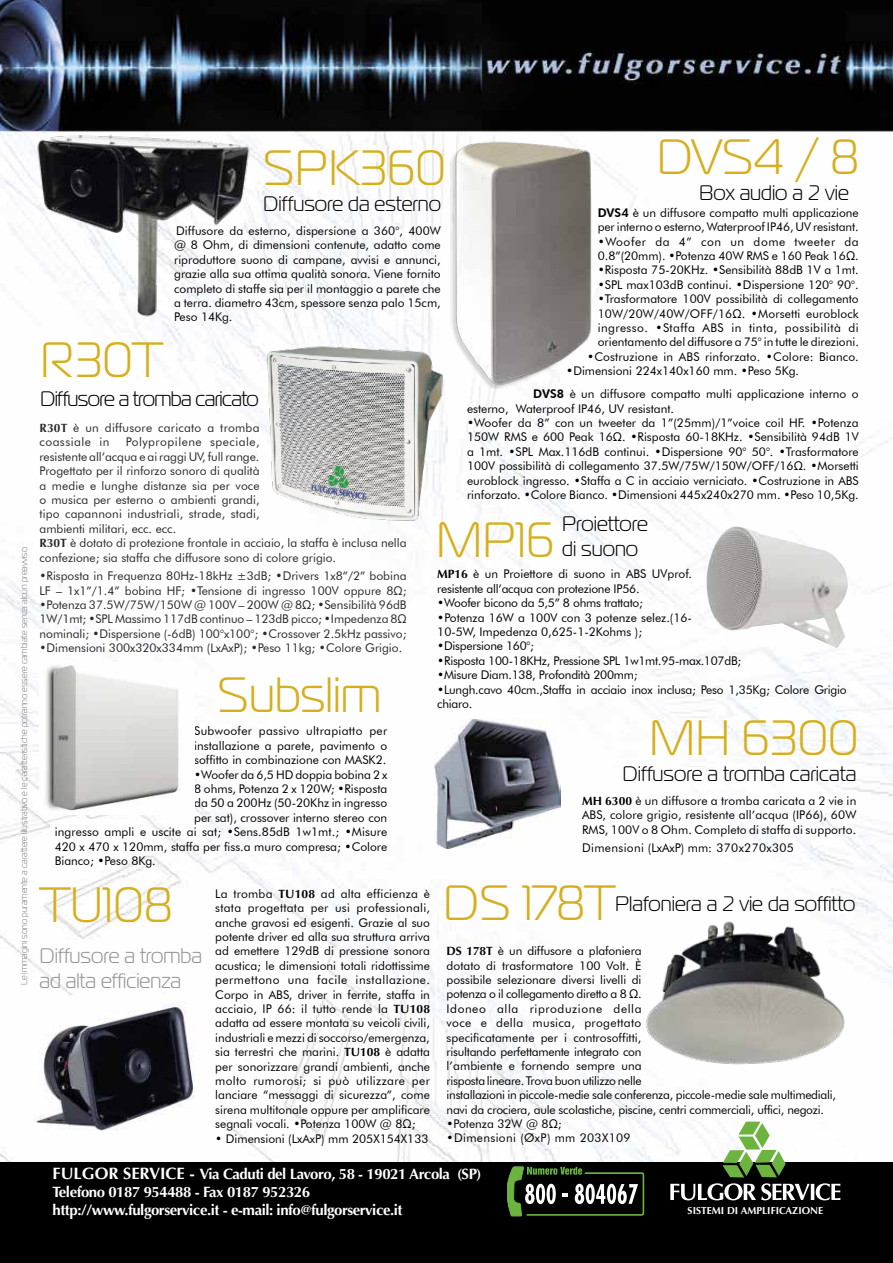
<style>
.page{position:relative;width:893px;height:1263px;background:#fff}
.page>*{position:absolute;margin:0;border:0;box-sizing:border-box;transform-origin:0 0}
.t1{font:49.5px "Magistral A";color:#d5af1d}
.t2{font:21px/25.2px "Magistral A";color:#000}
.t3{font:21px/25.2px "Magistral A";color:#939393}
.t4{font:21px "Magistral A";letter-spacing:-.03em;color:#000}
.t5{font:700 15px/18px "Optima";letter-spacing:-.03em;color:#fff}
.t6{font:12px/14.4px "Futura BT";color:#000;text-align:justify}
.t7{font:12px/14.4px "Futura BT";color:#292929}
.t8{font:12px/14.4px "Futura BT";letter-spacing:-.02em;color:#000}
.t9{font:12px "Futura BT";letter-spacing:.03em;color:#000}
.t10{font:12px/14.4px "Futura BT";letter-spacing:.02em;color:#292929}
.t11{font:700 10.2px "Optima";color:#fff}
.t12{font:9px "Magistral A";color:#7c7c7c}
.s1{font-weight:800}
.s2{font-family:"Optima";font-weight:700}
.s3{font-size:16.5px}
</style>
<div class="page">
<img style="left:0;top:0;width:893px;height:1162px">
<div style="left:0;top:1162px;width:893px;height:101px;background:#000"></div>
<svg style="left:507px;top:1166px;width:137px;height:50px"></svg>
<svg style="left:723px;top:1121px;width:63px;height:56px"></svg>
<svg style="left:670px;top:1183px;width:170px;height:17px"></svg>
<img style="left:705px;top:526px;width:143px;height:122px">
<img style="left:260px;top:328px;width:196px;height:198px">
<img style="left:33px;top:996px;width:198px;height:151px">
<img style="left:40px;top:663px;width:154px;height:152px">
<img style="left:434px;top:719px;width:127px;height:130px">
<img style="left:642px;top:918px;width:207px;height:148px">
<img style="left:30px;top:131px;width:225px;height:192px">
<img style="left:450px;top:131px;width:143px;height:257px">
<p class="t12" style="left:18px;top:985px;width:440px;rotate:-90deg">Le immagini sono puramente a carattere illustrativo e le caratteristiche potranno essere cambiate senza alcun preavviso</p>
<h1 class="t1" style="left:657px;top:127px;width:204px">DVS4 / 8</h1>
<h1 class="t1" style="left:263px;top:137px;width:185px">SPK360</h1>
<h2 class="t2" style="left:699px;top:179px;width:151px">Box audio a 2 vie</h2>
<h2 class="t2" style="left:263px;top:190px;width:179px">Diffusore da esterno</h2>
<p class="t6" style="left:598px;top:205px;width:263px"><span class="s1">DVS4</span> è un diffusore compatto multi applicazione per interno o esterno, Waterproof IP46, UV resistant.</p>
<p class="t6" style="left:598px;top:234px;width:263px">•Woofer da 4” con un dome tweeter da<br>0.8”(20mm). •Potenza 40W RMS e 160 Peak 16Ω.</p>
<p class="t6" style="left:598px;top:263px;width:263px">•Risposta 75-20KHz. •Sensibilità 88dB 1V a 1mt.</p>
<p class="t6" style="left:598px;top:277px;width:263px">•SPL max103dB continui. •Dispersione 120° 90°.</p>
<p class="t6" style="left:598px;top:292px;width:263px">•Trasformatore 100V possibilità di collegamento 10W/20W/40W/OFF/16Ω. •Morsetti euroblock ingresso. •Staffa ABS in tinta, possibilità di orientamento del diffusore a 75° in tutte le direzioni.</p>
<p class="t6" style="left:587px;top:349px;width:273px">•Costruzione in ABS rinforzato. •Colore: Bianco.</p>
<p class="t6" style="left:533px;top:359px;width:327px;line-height:23px;text-indent:33px">•Dimensioni 224x140x160 mm. •Peso 5Kg.<br><span class="s1">DVS8</span> è un diffusore compatto multi applicazione interno o</p>
<p class="t6" style="left:467px;top:401px;width:208px">esterno, Waterproof IP46, UV resistant.</p>
<p class="t6" style="left:467px;top:415px;width:393px">•Woofer da 8” con un tweeter da 1”(25mm)/1”voice coil HF. •Potenza 150W RMS e 600 Peak 16Ω. •Risposta 60-18KHz. •Sensibilità 94dB 1V a 1mt. •SPL Max.116dB continui. •Dispersione 90° 50°. •Trasformatore 100V possibilità di collegamento 37.5W/75W/150W/OFF/16Ω. •Morsetti euroblock ingresso. •Staffa a C in acciaio verniciato. •Costruzione in ABS rinforzato. •Colore Bianco. •Dimensioni 445x240x270 mm. •Peso 10,5Kg.</p>
<p class="t6" style="left:174px;top:223px;width:268px">Diffusore da esterno, dispersione a 360°, 400W @ 8 Ohm, di dimensioni contenute, adatto come riproduttore suono di campane, avvisi e annunci, grazie alla sua ottima qualità sonora. Viene fornito completo di staffe sia per il montaggio a parete che a terra. diametro 43cm, spessore senza palo 15cm, Peso 14Kg.</p>
<h1 class="t1" style="left:40px;top:330px;width:124px">R30T</h1>
<h2 class="t4" style="left:40px;top:386px;width:220px">Diffusore a tromba caricato</h2>
<p class="t10" style="left:40px;top:420px;width:222px"><span class="s2">R30T</span> è un diffusore caricato a tromba coassiale in</p>
<p class="t7" style="left:40px;top:435px;width:369px;text-indent:86px">Polypropilene speciale,<br>resistente all’acqua e ai raggi UV, full range.<br>Progettato per il rinforzo sonoro di qualità<br>a medie e lunghe distanze sia per voce<br>o musica per esterno o ambienti grandi,<br>tipo capannoni industriali, strade, stadi,<br>ambienti militari, ecc. ecc.<br><span class="s2">R30T</span> è dotato di protezione frontale in acciaio, la staffa è inclusa nella confezione; sia staffa che diffusore sono di colore grigio.</p>
<p class="t7" style="left:40px;top:569px;width:369px">•Risposta in Frequenza 80Hz-18kHz ±3dB; •Drivers 1x8”/2” bobina<br>LF – 1x1”/1.4” bobina HF; •Tensione di ingresso 100V oppure 8Ω;</p>
<p class="t7" style="left:40px;top:597px;width:369px;text-align:justify">•Potenza 37.5W/75W/150W @ 100V – 200W @ 8Ω; •Sensibilità 96dB 1W/1mt; •SPL Massimo 117dB continuo – 123dB picco; •Impedenza 8Ω nominali; •Dispersione (-6dB) 100°x100°; •Crossover 2.5kHz passivo;</p>
<p class="t7" style="left:40px;top:641px;width:364px">•Dimensioni 300x320x334mm (LxAxP); •Peso 11kg; •Colore Grigio.</p>
<h1 class="t1" style="left:436px;top:510px;width:120px">MP16</h1>
<h2 class="t2" style="left:562px;top:510px;width:87px">Proiettore di suono</h2>
<p class="t8" style="left:437px;top:567px;width:256px"><span class="s2">MP16</span> è un Proiettore di suono in ABS UVprof. resistente all’acqua con protezione IP56.</p>
<p class="t8" style="left:437px;top:596px;width:207px">•Woofer bicono da 5,5” 8 ohms trattato;</p>
<p class="t6" style="left:437px;top:610px;width:256px">•Potenza 16W a 100V con 3 potenze selez.(16-<br>10-5W, Impedenza 0,625-1-2Kohms );</p>
<p class="t8" style="left:437px;top:639px;width:98px">•Dispersione 160°;</p>
<p class="t8" style="left:437px;top:653px;width:306px">•Risposta 100-18KHz, Pressione SPL 1w1mt.95-max.107dB;</p>
<p class="t8" style="left:437px;top:668px;width:202px">•Misure Diam.138, Profondità 200mm;</p>
<p class="t6" style="left:437px;top:682px;width:411px">•Lungh.cavo 40cm.,Staffa in acciaio inox inclusa; Peso 1,35Kg; Colore Grigio chiaro.</p>
<h1 class="t1" style="left:649px;top:708px;width:211px">MH 6300</h1>
<h1 class="t1" style="left:217px;top:665px;width:165px">Subslim</h1>
<p class="t6" style="left:194px;top:724px;width:195px">Subwoofer passivo ultrapiatto per installazione a parete, pavimento o soffitto in combinazione con MASK2.</p>
<p class="t6" style="left:194px;top:767px;width:195px">•Woofer da 6,5 HD doppia bobina 2 x</p>
<p class="t6" style="left:194px;top:781px;width:195px">8 ohms, Potenza 2 x 120W; •Risposta</p>
<p class="t6" style="left:194px;top:796px;width:195px">da 50 a 200Hz (50-20Khz in ingresso</p>
<p class="t6" style="left:194px;top:810px;width:195px">per sat), crossover interno stereo con</p>
<p class="t6" style="left:55px;top:825px;width:334px">ingresso ampli e uscite ai sat; •Sens.85dB 1w1mt.; •Misure</p>
<p class="t6" style="left:55px;top:839px;width:334px">420 x 470 x 120mm, staffa per fiss.a muro compresa; •Colore</p>
<p class="t6" style="left:55px;top:853px;width:103px">Bianco; •Peso 8Kg.</p>
<h2 class="t2" style="left:622px;top:760px;width:235px">Diffusore a tromba caricata</h2>
<p class="t6" style="left:582px;top:793px;width:276px"><span class="s2">MH 6300</span> è un diffusore a tromba caricata a 2 vie in ABS, colore grigio, resistente all’acqua (IP66), 60W RMS, 100V o 8 Ohm. Completo di staffa di supporto.</p>
<p class="t9" style="left:582px;top:840px;width:214px">Dimensioni (LxAxP) mm: 370x270x305</p>
<h1 class="t1" style="left:40px;top:874px;width:135px">TU108</h1>
<h2 class="t3" style="left:40px;top:942px;width:164px">Diffusore a tromba ad alta efficienza</h2>
<p class="t6" style="left:215px;top:886px;width:216px">La tromba <span class="s2">TU108</span> ad alta efficienza è stata progettata per usi professionali, anche gravosi ed esigenti. Grazie al suo potente driver ed alla sua struttura arriva ad emettere 129dB di pressione sonora acustica; le dimensioni totali ridottissime permettono una facile installazione.<br>Corpo in ABS, driver in ferrite, staffa in acciaio, IP 66: il tutto rende la <span class="s2">TU108 </span>adatta ad essere montata su veicoli civili, industriali e mezzi di soccorso/emergenza, sia terrestri che marini. <span class="s2">TU108</span> è adatta per sonorizzare grandi ambienti, anche molto rumorosi; si può utilizzare per lanciare “messaggi di sicurezza”, come sirena multitonale oppure per amplificare segnali vocali. •Potenza 100W @ 8Ω;</p>
<p class="t6" style="left:215px;top:1131px;width:215px">• Dimensioni (LxAxP) mm 205X154X133</p>
<h1 class="t1" style="left:443px;top:872px;width:173px">DS 178T</h1>
<p class="t8" style="left:447px;top:943px;width:391px"><span class="s2">DS 178T</span> è un diffusore a plafoniera<br>dotato di trasformatore 100 Volt. È<br>possibile selezionare diversi livelli di<br>potenza o il collegamento diretto a 8 Ω.<br>Idoneo alla riproduzione della<br>voce e della musica, progettato<br>specificatamente per i controsoffitti,<br>risultando perfettamente integrato con<br>l’ambiente e fornendo sempre una<br>risposta lineare. Trova buon utilizzo nelle<br>installazioni in piccole-medie sale conferenza, piccole-medie sale multimediali, navi da crociera, aule scolastiche, piscine, centri commerciali, uffici, negozi.</p>
<p class="t6" style="left:447px;top:1116px;width:117px">•Potenza 32W @ 8Ω;</p>
<p class="t9" style="left:447px;top:1131px;width:186px">•Dimensioni (ØxP) mm 203X109</p>
<h2 class="t2" style="left:615px;top:890px;width:242px">Plafoniera a 2 vie da soffitto</h2>
<p class="t5" style="left:53px;top:1165px;width:431px"><span class="s3">FULGOR SERVICE -</span> Via Caduti del Lavoro, 58 - 19021 Arcola (SP)<br>Telefono 0187 954488 - Fax 0187 952326<br>http://www.fulgorservice.it - e-mail: info@fulgorservice.it</p>
<p class="t11" style="left:688px;top:1205px;width:137px">SISTEMI DI AMPLIFICAZIONE</p>
</div>
